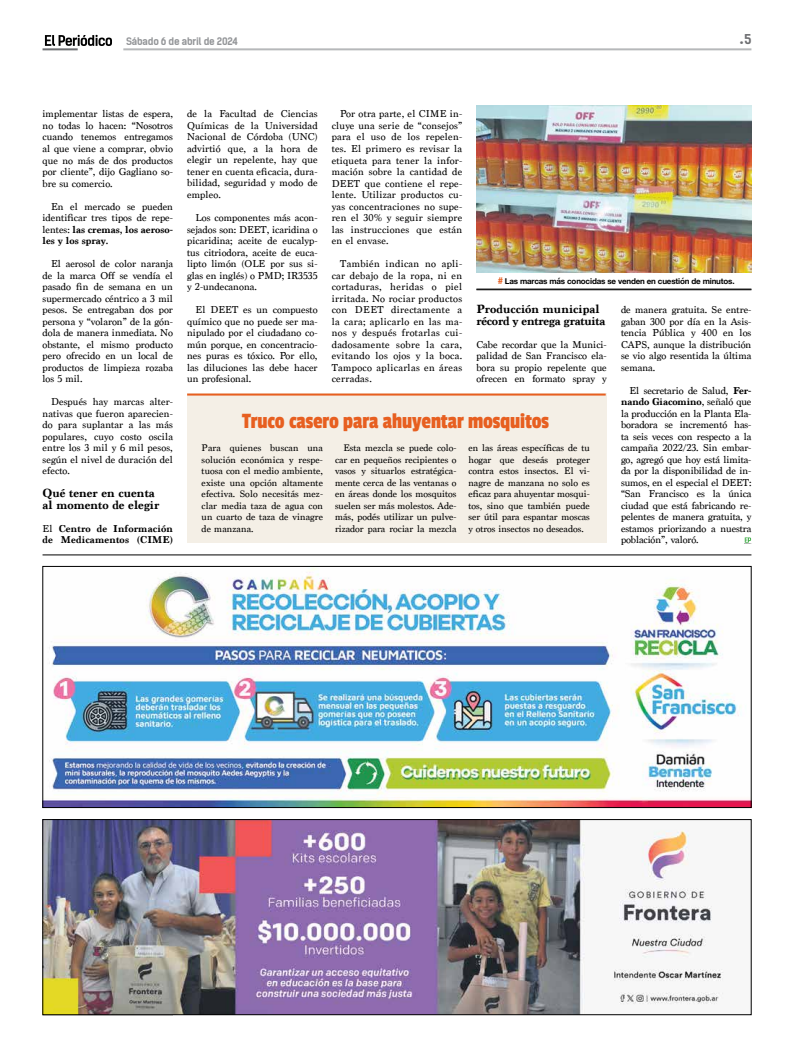
<style>
.page{position:relative;width:794px;height:1049px;background:#fff}
.page>*{position:absolute;margin:0;border:0;box-sizing:border-box;transform-origin:0 0}
.t1{font:22.9px "Passion One";letter-spacing:-.005em;color:#e75f20;scale:.94 1}
.t2{font:700 13px "Kelson Sans";color:#6d6e71}
.t3{font:700 12.5px/11.5px "Marion";letter-spacing:-.02em;color:#000}
.t4{font:700 12.5px/11.5px "Marion";color:#000}
.t5{font:10.5px/11.5px "Marion";color:#000;text-align:justify}
.t6{font:700 10.5px/11.5px "Marion";letter-spacing:.01em;color:#000}
.t7{font:10px/11.5px "Marion";color:#000;text-align:justify}
.t8{font:700 10px "Kelson Sans RU";letter-spacing:-.025em;color:#939598}
.t9{font:700 8px "Helvetica Neue";letter-spacing:-.02em;color:#000}
.s1{font-weight:700}
.s2{font-weight:400}
.s3{font-size:9.5px;color:#e75f20}
</style>
<div class="page">
<svg style="left:45px;top:35px;width:67px;height:11px"></svg>
<hr style="left:123px;top:48px;width:628px;height:2px;background:#b6b8ba">
<hr style="left:43px;top:48px;width:35px;height:2px;background:#6d6e71">
<hr style="left:476px;top:289px;width:275px;height:1px;background:#000">
<div style="left:187px;top:394px;width:420px;height:149px;background:#f4efe6"></div>
<hr style="left:187px;top:394px;width:418px;height:2px;background:#e75f20">
<hr style="left:43px;top:555px;width:708px;height:1px;background:#000">
<img style="left:45px;top:821px;width:679px;height:192px">
<div style="left:43px;top:819px;width:708px;height:196px;border:1px solid #000"></div>
<svg style="left:744px;top:537px;width:7px;height:6px"></svg>
<img style="left:45px;top:568px;width:704px;height:238px">
<div style="left:43px;top:566px;width:708px;height:242px;border:1px solid #000"></div>
<img style="left:476px;top:106px;width:275px;height:166px">
<p class="t8" style="left:126px;top:35px;width:113px">Sábado 6 de abril de 2024</p>
<p class="t2" style="left:739px;top:33px;width:14px">•5</p>
<p class="t5" style="left:43px;top:108px;width:132px">implementar listas de espera, no todas lo hacen: “Nosotros cuando tenemos entregamos al que viene a comprar, obvio que no más de dos productos por cliente”, dijo Gagliano so&shy;bre su comercio.</p>
<p class="t5" style="left:43px;top:201px;width:132px;text-indent:9px">En el mercado se pueden identificar tres tipos de repe&shy;lentes: <span class="s1">las cremas, los aeroso&shy;les y los spray.</span></p>
<p class="t5" style="left:43px;top:258px;width:132px;text-indent:9px">El aerosol de color naranja de la marca Off se vendía el pasado fin de semana en un supermercado céntrico a 3 mil pesos. Se entregaban dos por persona y “volaron” de la gón&shy;dola de manera inmediata. No obstante, el mismo producto pero ofrecido en un local de productos de limpieza rozaba los 5 mil.</p>
<p class="t5" style="left:43px;top:396px;width:132px;text-indent:9px">Después hay marcas alter&shy;nativas que fueron aparecien&shy;do para suplantar a las más populares, cuyo costo oscila entre los 3 mil y 6 mil pesos, según el nivel de duración del efecto.</p>
<p class="t4" style="left:43px;top:487px;width:118px">Qué tener en cuenta al momento de elegir</p>
<p class="t6" style="left:43px;top:523px;width:132px"><span class="s2">El</span> Centro de Información de Medicamentos (CIME)</p>
<p class="t5" style="left:187px;top:108px;width:132px">de la Facultad de Ciencias Químicas de la Universidad Nacional de Córdoba (UNC) advirtió que, a la hora de elegir un repelente, hay que tener en cuenta eficacia, dura&shy;bilidad, seguridad y modo de empleo.</p>
<p class="t5" style="left:187px;top:212px;width:132px;text-indent:9px">Los componentes más acon&shy;sejados son: DEET, icaridina o picaridina; aceite de eucalyp&shy;tus citriodora, aceite de euca&shy;lipto limón (OLE por sus si&shy;glas en inglés) o PMD; IR3535 y 2-undecanona.</p>
<p class="t5" style="left:187px;top:304px;width:132px;text-indent:9px">El DEET es un compuesto químico que no puede ser ma&shy;nipulado por el ciudadano co&shy;mún porque, en concentracio&shy;nes puras es tóxico. Por ello, las diluciones las debe hacer un profesional.</p>
<p class="t5" style="left:332px;top:108px;width:132px;text-indent:9px">Por otra parte, el CIME in&shy;cluye una serie de “consejos” para el uso de los repelen&shy;tes. El primero es revisar la etiqueta para tener la infor&shy;mación sobre la cantidad de DEET que contiene el repe&shy;lente. Utilizar productos cu&shy;yas concentraciones no supe&shy;ren el 30% y seguir siempre las instrucciones que están en el envase.</p>
<p class="t5" style="left:332px;top:258px;width:132px;text-indent:9px">También indican no apli&shy;car debajo de la ropa, ni en cortaduras, heridas o piel irritada. No rociar productos con DEET directamente a la cara; aplicarlo en las ma&shy;nos y después frotarlas cui&shy;dadosamente sobre la cara, evitando los ojos y la boca.<br>Tampoco aplicarlas en áreas cerradas.</p>
<p class="t9" style="left:498px;top:275px;width:238px"><span class="s3">#</span> Las marcas más conocidas se venden en cuestión de minutos.</p>
<p class="t3" style="left:476px;top:303px;width:131px">Producción municipal récord y entrega gratuita</p>
<p class="t5" style="left:476px;top:338px;width:132px">Cabe recordar que la Munici&shy;palidad de San Francisco ela&shy;bora su propio repelente que ofrecen en formato spray y</p>
<p class="t5" style="left:621px;top:304px;width:132px">de manera gratuita. Se entre&shy;gaban 300 por día en la Asis&shy;tencia Pública y 400 en los CAPS, aunque la distribución se vio algo resentida la última semana.</p>
<p class="t5" style="left:621px;top:385px;width:132px;text-indent:8px">El secretario de Salud, <span class="s1">Fer&shy;nando Giacomino</span>, señaló que la producción en la Planta Ela&shy;boradora se incrementó has&shy;ta seis veces con respecto a la campaña 2022/23. Sin embar&shy;go, agregó que hoy está limita&shy;da por la disponibilidad de in&shy;sumos, en el especial el DEET: “San Francisco es la única ciudad que está fabricando re&shy;pelentes de manera gratuita, y estamos priorizando a nuestra población”, valoró.</p>
<h1 class="t1" style="left:242px;top:409px;width:328px">Truco casero para ahuyentar mosquitos</h1>
<p class="t7" style="left:202px;top:442px;width:123px">Para quienes buscan una solución económica y respe&shy;tuosa con el medio ambiente, existe una opción altamente efectiva. Solo necesitás mez&shy;clar media taza de agua con un cuarto de taza de vinagre de manzana.</p>
<p class="t7" style="left:335px;top:442px;width:123px;text-indent:8px">Esta mezcla se puede colo&shy;car en pequeños recipientes o vasos y situarlos estratégica&shy;mente cerca de las ventanas o en áreas donde los mosquitos suelen ser más molestos. Ade&shy;más, podés utilizar un pulve&shy;rizador para rociar la mezcla</p>
<p class="t7" style="left:468px;top:442px;width:123px">en las áreas específicas de tu hogar que deseás proteger contra estos insectos. El vi&shy;nagre de manzana no solo es eficaz para ahuyentar mosqui&shy;tos, sino que también puede ser útil para espantar moscas y otros insectos no deseados.</p>
</div>
